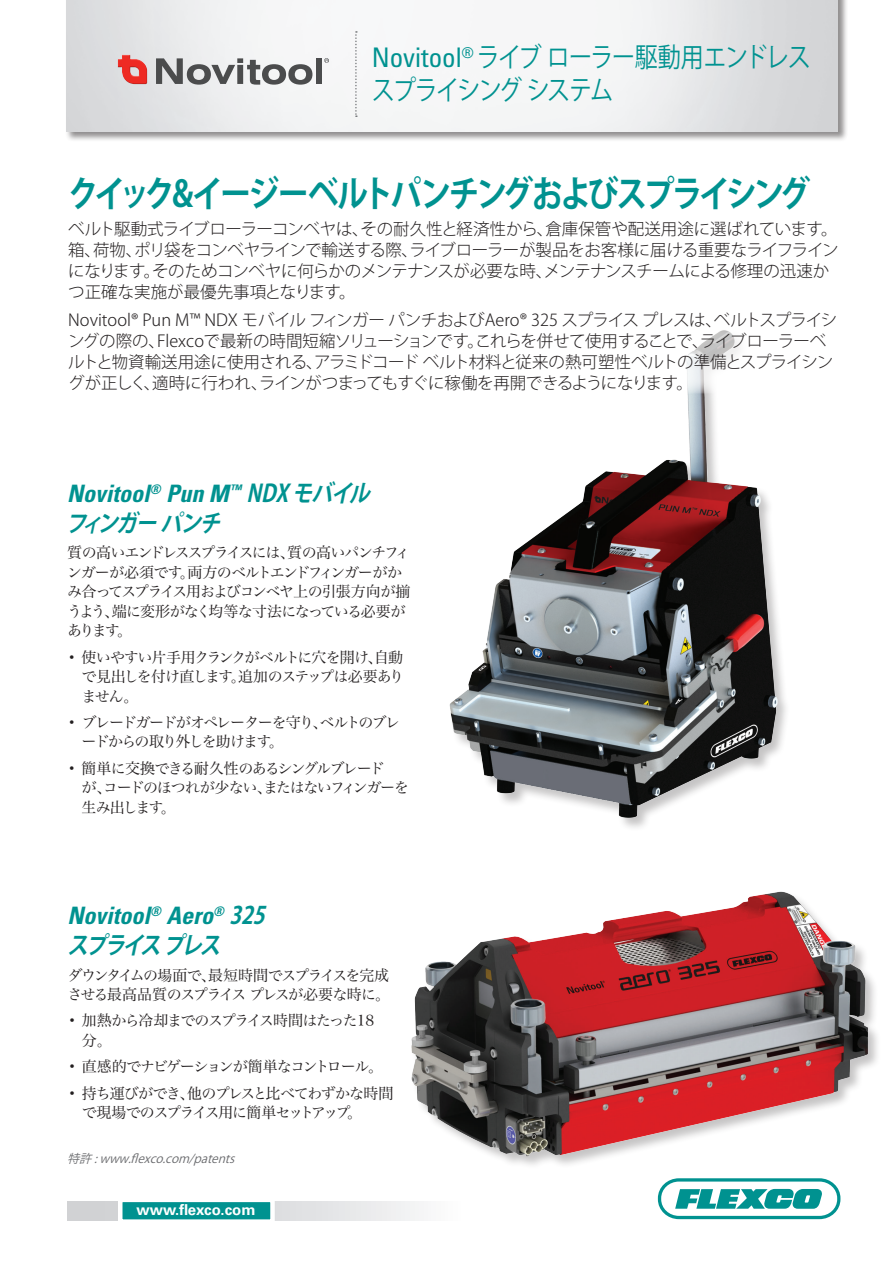
<style>
.page{position:relative;width:893px;height:1263px;background:#fff}
.page>*{position:absolute;margin:0;border:0;box-sizing:border-box;transform-origin:0 0}
.sub_hdr{font:700 36px "Koz Go Pro";letter-spacing:-.09em;color:#009290;scale:.85 1}
.key_productName{font:27px/33px "Koz Go Pro";letter-spacing:-.065em;color:#009290;scale:.85 1}
.sub_hdr-2{font:italic 700 24px/30px "Koz Go Pro";color:#009290;scale:.85 1}
.sub_hdr-3{font:italic 700 condensed 24px/30px "Univers LT Std";color:#009290}
.intro_text{font:300 16.5px/21px "Koz Go Pro";letter-spacing:-.02em;color:#231f20}
.t1{font:700 15.6px "Koz Go Pro";color:#fff}
.sub_hdr-4{font:15px/19.5px "Hira Min Pro W3";letter-spacing:-.09em;color:#231f20}
.t2{font:700 15px "Univers LT Std";color:#fff}
.t3{font:italic 12px "Koz Go Pro";color:#6c6d70}
.s1{font-family:"Univers LT Std";font-stretch:condensed}
.s2{font-family:"Koz Go Pro";font-stretch:normal}
</style>
<div class="page">
<svg style="left:658px;top:1178px;width:182px;height:41px"></svg>
<svg style="left:68px;top:1201px;width:351px;height:19px"></svg>
<div style="left:118px;top:1197px;width:157px;height:27px;background:#009290;border:4px solid #fff"></div>
<img style="left:449px;top:394px;width:337px;height:434px">
<svg style="left:658px;top:318px;width:106px;height:76px"></svg>
<img style="left:411px;top:891px;width:466px;height:274px">
<div style="left:65px;top:0;width:783px;height:142px;background:#231f20;opacity:.5"></div>
<img style="left:66px;top:0;width:772px;height:132px">
<svg style="left:156px;top:58px;width:156px;height:27px"></svg>
<div style="left:316px;top:58px;width:6px;height:26px;background:#4b4c4d"></div>
<div style="left:116px;top:53px;width:32px;height:24px;background:#e1e0e2"></div>
<div style="left:116px;top:55px;width:32px;height:31px;background:#231f20;opacity:.5"></div>
<svg style="left:324px;top:58px;width:5px;height:5px"></svg>
<svg style="left:355px;top:31px;width:2px;height:86px"></svg>
<p class="key_productName" style="left:372px;top:41px;width:518px"><span class="s1">Novitool</span><sup>®</sup> ライブ ローラー駆動用エンドレススプライシング システム</p>
<p class="sub_hdr" style="left:68px;top:171px;width:874px">クイック&amp;イージーベルトパンチングおよびスプライシング</p>
<p class="intro_text" style="left:68px;top:218px;width:772px">ベルト駆動式ライブローラーコンベヤは、その耐久性と経済性から、倉庫保管や配送用途に選ばれています。箱、荷物、ポリ袋をコンベヤラインで輸送する際、ライブローラーが製品をお客様に届ける重要なライフラインになります。そのためコンベヤに何らかのメンテナンスが必要な時、メンテナンスチームによる修理の迅速かつ正確な実施が最優先事項となります。</p>
<p class="intro_text" style="left:68px;top:309px;width:771px">Novitool® Pun M™ NDX モバイル フィンガー パンチおよびAero® 325 スプライス プレスは、ベルトスプライシングの際の、Flexcoで最新の時間短縮ソリューションです。これらを併せて使用することで、ライブローラーベルトと物資輸送用途に使用される、アラミドコード ベルト材料と従来の熱可塑性ベルトの準備とスプライシングが正しく、適時に行われ、ラインがつまってもすぐに稼働を再開できるようになります。</p>
<p class="sub_hdr-2" style="left:66px;top:480px;width:367px"><span class="s1">Novitool</span><sup>®</sup> <span class="s1">Pun M</span><sup>™</sup> NDXモバイルフィンガー パンチ</p>
<p class="sub_hdr-4" style="left:67px;top:542px;width:345px">質の高いエンドレススプライスには、質の高いパンチフィンガーが必須です。両方のベルトエンドフィンガーがかみ合ってスプライス用およびコンベヤ上の引張方向が揃うよう、端に変形がなく均等な寸法になっている必要があります。</p>
<p class="sub_hdr-4" style="left:82px;top:646px;width:324px;text-align:justify;text-indent:-14px">• 使いやすい片手用クランクがベルトに穴を開け、自動で見出しを付け直します。追加のステップは必要ありません。</p>
<p class="sub_hdr-4" style="left:82px;top:711px;width:320px;text-indent:-14px">• ブレードガードがオペレーターを守り、ベルトのブレードからの取り外しを助けます。</p>
<p class="sub_hdr-4" style="left:82px;top:757px;width:329px;text-indent:-14px">• 簡単に交換できる耐久性のあるシングルブレード<br>が、コードのほつれが少ない、またはないフィンガーを生み出します。</p>
<p class="sub_hdr-3" style="left:68px;top:901px;width:206px">Novitool<sup>®</sup> Aero<sup>®</sup> <span class="s2">325スプライス プレス</span></p>
<p class="sub_hdr-4" style="left:68px;top:964px;width:324px">ダウンタイムの場面で、最短時間でスプライスを完成させる最高品質のスプライス プレスが必要な時に。</p>
<p class="sub_hdr-4" style="left:82px;top:1010px;width:294px;text-indent:-14px">• 加熱から冷却までのスプライス時間はたった18分。</p>
<p class="sub_hdr-4" style="left:68px;top:1055px;width:317px">• 直感的でナビゲーションが簡単なコントロール。</p>
<p class="sub_hdr-4" style="left:82px;top:1082px;width:313px;text-indent:-14px">• 持ち運びができ、他のプレスと比べてわずかな時間で現場でのスプライス用に簡単セットアップ。</p>
<p class="t3" style="left:67px;top:1150px;width:173px">特許 :www.flexco.com/patents</p>
<p class="t2" style="left:136px;top:1201px;width:121px">www.flexco.com</p>
<p class="t1" style="left:126px;top:1201px;width:121px">www.flexco.com</p>
</div>
